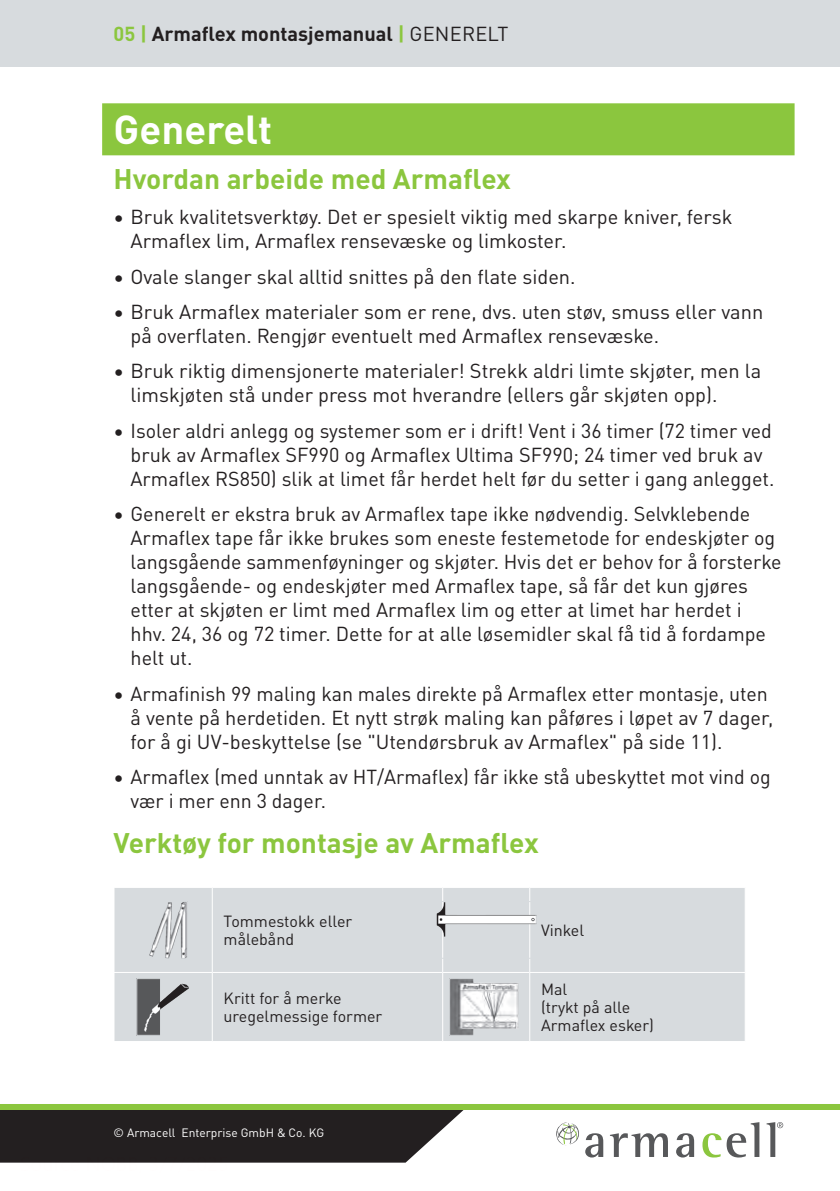
<style>
.page{position:relative;width:840px;height:1191px;background:#fff}
.page>*{position:absolute;margin:0;border:0;box-sizing:border-box;transform-origin:0 0}
.t1{font:700 40px "DIN Pro";color:#fff}
.t2{font:700 28px "DIN Pro";color:#8bc63e}
.t3{font:20px/24px "DIN Pro";color:#231f20}
.t4{font:700 20px "DIN Pro";color:#231f20}
.t5{font:16px/18px "DIN Pro";color:#231f20}
.t6{font:12px "DIN Pro";color:#fff}
.s1{color:#8bc63e}
.s2{font-weight:400}
</style>
<div class="page">
<div style="left:0;top:1110px;width:464px;height:52px;background:#231f20"></div>
<svg style="left:585px;top:1133px;width:18px;height:24px"></svg>
<svg style="left:610px;top:1133px;width:57px;height:24px"></svg>
<svg style="left:676px;top:1133px;width:17px;height:24px"></svg>
<svg style="left:702px;top:1122px;width:57px;height:35px"></svg>
<svg style="left:766px;top:1122px;width:16px;height:35px"></svg>
<svg style="left:556px;top:1122px;width:23px;height:23px"></svg>
<div style="left:102px;top:103px;width:692px;height:52px;background:#8bc63e"></div>
<div style="left:114px;top:888px;width:630px;height:153px;background:#d7dbde"></div>
<hr style="left:212px;top:888px;width:1px;height:84px;background:#fff">
<hr style="left:442px;top:888px;width:1px;height:84px;background:#fff">
<hr style="left:529px;top:888px;width:1px;height:84px;background:#fff">
<hr style="left:113px;top:972px;width:99px;height:1px;background:#fff">
<hr style="left:212px;top:972px;width:230px;height:1px;background:#fff">
<hr style="left:212px;top:973px;width:1px;height:68px;background:#fff">
<hr style="left:442px;top:972px;width:87px;height:1px;background:#fff">
<hr style="left:442px;top:973px;width:1px;height:68px;background:#fff">
<hr style="left:529px;top:972px;width:216px;height:1px;background:#fff">
<hr style="left:529px;top:973px;width:1px;height:68px;background:#fff">
<img style="left:140px;top:903px;width:46px;height:53px">
<div style="left:138px;top:901px;width:50px;height:57px;border:1px solid #d7dbde"></div>
<img style="left:437px;top:903px;width:97px;height:53px">
<div style="left:435px;top:901px;width:101px;height:57px;border:1px solid #d7dbde"></div>
<img style="left:138px;top:980px;width:50px;height:53px">
<div style="left:136px;top:978px;width:54px;height:57px;border:1px solid #d7dbde"></div>
<img style="left:451px;top:980px;width:70px;height:53px">
<div style="left:449px;top:978px;width:74px;height:57px;border:1px solid #d7dbde"></div>
<div style="left:0;top:0;width:839px;height:66px;background:#d7dbde"></div>
<div style="left:0;top:1104px;width:839px;height:6px;background:#8bc63e"></div>
<p class="t4" style="left:113px;top:18px;width:322px"><span class="s1">05 |</span> Armaflex montasjemanual <span class="s1">|</span> <span class="s2">Generelt</span></p>
<h1 class="t1" style="left:113px;top:98px;width:160px">Generelt</h1>
<h2 class="t2" style="left:113px;top:157px;width:399px">Hvordan arbeide med Armaflex</h2>
<p class="t3" style="left:130px;top:204px;width:603px;text-indent:-17px">• Bruk kvalitetsverktøy. Det er spesielt viktig med skarpe kniver, fersk<br>Armaflex lim, Armaflex rensevæske og limkoster.</p>
<p class="t3" style="left:113px;top:263px;width:463px">• Ovale slanger skal alltid snittes på den flate siden.</p>
<p class="t3" style="left:130px;top:298px;width:634px;text-indent:-17px">• Bruk Armaflex materialer som er rene, dvs. uten støv, smuss eller vann på overflaten. Rengjør eventuelt med Armaflex rensevæske.</p>
<p class="t3" style="left:130px;top:358px;width:631px;text-indent:-17px">• Bruk riktig dimensjonerte materialer! Strekk aldri limte skjøter, men la limskjøten stå under press mot hverandre (ellers går skjøten opp).</p>
<p class="t3" style="left:130px;top:417px;width:645px;text-indent:-17px">• Isoler aldri anlegg og systemer som er i drift! Vent i 36 timer (72 timer ved bruk av Armaflex SF990 og Armaflex Ultima SF990; 24 timer ved bruk av<br>Armaflex RS850) slik at limet får herdet helt før du setter i gang anlegget.</p>
<p class="t3" style="left:130px;top:500px;width:652px;text-indent:-17px">• Generelt er ekstra bruk av Armaflex tape ikke nødvendig. Selvklebende Armaflex tape får ikke brukes som eneste festemetode for endeskjøter og langsgående sammenføyninger og skjøter. Hvis det er behov for å forsterke langsgående- og endeskjøter med Armaflex tape, så får det kun gjøres etter at skjøten er limt med Armaflex lim og etter at limet har herdet i hhv. 24, 36 og 72 timer. Dette for at alle løsemidler skal få tid å fordampe helt ut.</p>
<p class="t3" style="left:130px;top:680px;width:644px;text-indent:-17px">• Armafinish 99 maling kan males direkte på Armaflex etter montasje, uten å vente på herdetiden. Et nytt strøk maling kan påføres i løpet av 7 dager, for å gi UV-beskyttelse (se "Utendørsbruk av Armaflex" på side 11).</p>
<p class="t3" style="left:130px;top:763px;width:641px;text-indent:-17px">• Armaflex (med unntak av HT/Armaflex) får ikke stå ubeskyttet mot vind og vær i mer enn 3 dager.</p>
<h2 class="t2" style="left:113px;top:821px;width:426px">Verktøy for montasje av Armaflex</h2>
<p class="t5" style="left:223px;top:911px;width:130px">Tommestokk eller målebånd</p>
<p class="t5" style="left:540px;top:920px;width:44px">Vinkel</p>
<p class="t5" style="left:223px;top:988px;width:160px">Kritt for å merke uregelmessige former</p>
<p class="t5" style="left:540px;top:979px;width:114px">Mal<br>(trykt på alle<br>Armaflex esker)</p>
<p class="t6" style="left:113px;top:1123px;width:212px">© Armacell Enterprise GmbH &amp; Co. KG</p>
</div>
